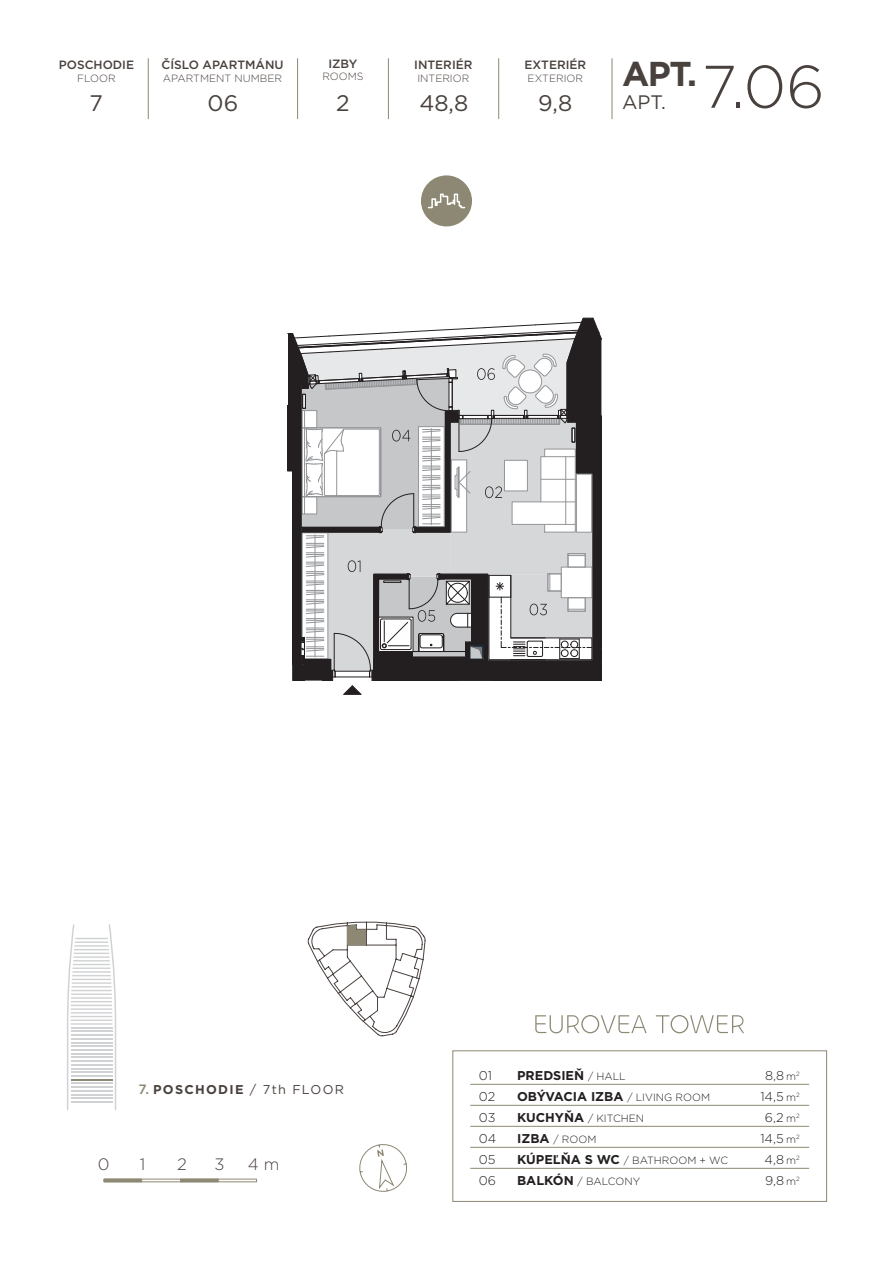
<style>
.page{position:relative;width:893px;height:1263px;background:#fff}
.page>*{position:absolute;margin:0;border:0;box-sizing:border-box;transform-origin:0 0}
.t1{font:300 60px "Gotham";color:#49413e}
.t2{font:700 34.5px "Gotham";color:#49413e}
.t3{font:22.5px "Gotham";color:#49413e}
.t4{font:19.5px "Gotham";color:#49413e}
.t5{font:300 16.5px "Gotham";color:#49413e}
.t6{font:300 12.75px "Gotham";color:#231f20}
.t7{font:700 12.75px "Gotham";color:#231f20}
.t8{font:700 12.75px "Gotham";letter-spacing:.1em;color:#49413e}
.t9{font:500 12px "Gotham";color:#49413e}
.t10{font:300 10.5px "Gotham";color:#231f20}
.t11{font:300 10.5px "Gotham";color:#49413e}
.s1{font-weight:500;font-size:13.5px;color:#8d8873}
.s2{font-weight:400}
.s3{font-weight:300;font-size:10.5px}
.s4{font-size:10.5px}
.s5{font-weight:700;font-size:12.75px}
</style>
<div class="page">
<svg style="left:288px;top:318px;width:314px;height:377px"></svg>
<svg style="left:103px;top:1178px;width:154px;height:4px"></svg>
<svg style="left:307px;top:921px;width:119px;height:116px"></svg>
<svg style="left:359px;top:1144px;width:48px;height:48px"></svg>
<div style="left:421px;top:175px;width:51px;height:51px;background:#8d8873;border-radius:50%"></div>
<svg style="left:427px;top:193px;width:39px;height:16px"></svg>
<hr style="left:148px;top:58px;width:1px;height:61px;background:#8d8873">
<hr style="left:297px;top:58px;width:1px;height:61px;background:#8d8873">
<hr style="left:388px;top:58px;width:1px;height:61px;background:#8d8873">
<hr style="left:498px;top:58px;width:1px;height:61px;background:#8d8873">
<hr style="left:612px;top:58px;width:1px;height:61px;background:#8d8873">
<svg style="left:656px;top:1015px;width:88px;height:18px"></svg>
<svg style="left:535px;top:1015px;width:112px;height:18px"></svg>
<div style="left:452px;top:1050px;width:375px;height:152px;border:1px solid #8d8873"></div>
<hr style="left:470px;top:1084px;width:339px;height:1px;background:#8d8873">
<hr style="left:470px;top:1105px;width:339px;height:1px;background:#8d8873">
<hr style="left:470px;top:1126px;width:339px;height:1px;background:#8d8873">
<hr style="left:470px;top:1147px;width:339px;height:1px;background:#8d8873">
<hr style="left:470px;top:1168px;width:339px;height:1px;background:#8d8873">
<svg style="left:67px;top:924px;width:50px;height:186px"></svg>
<hr style="left:71px;top:1090px;width:41px;height:1px;background:#d1d2d4">
<p class="t9" style="left:59px;top:57px;width:77px">POSCHODIE</p>
<p class="t11" style="left:77px;top:71px;width:40px">FLOOR</p>
<h3 class="t3" style="left:90px;top:89px;width:15px">7</h3>
<p class="t9" style="left:161px;top:57px;width:124px">ČÍSLO APARTMÁNU</p>
<p class="t11" style="left:163px;top:71px;width:121px">APARTMENT NUMBER</p>
<h3 class="t3" style="left:208px;top:89px;width:32px">06</h3>
<p class="t9" style="left:328px;top:56px;width:31px">IZBY</p>
<p class="t11" style="left:322px;top:70px;width:43px">ROOMS</p>
<h3 class="t3" style="left:336px;top:89px;width:15px">2</h3>
<p class="t9" style="left:414px;top:57px;width:60px">INTERIÉR</p>
<p class="t11" style="left:417px;top:71px;width:53px">INTERIOR</p>
<h3 class="t3" style="left:419px;top:89px;width:50px">48,8</h3>
<p class="t9" style="left:524px;top:57px;width:63px">EXTERIÉR</p>
<p class="t11" style="left:528px;top:71px;width:57px">EXTERIOR</p>
<h3 class="t3" style="left:538px;top:89px;width:36px">9,8</h3>
<h2 class="t2" style="left:622px;top:51px;width:76px">APT.</h2>
<h3 class="t4" style="left:622px;top:90px;width:45px">APT.</h3>
<h1 class="t1" style="left:702px;top:49px;width:124px">7.06</h1>
<p class="t8" style="left:139px;top:1081px;width:207px"><span class="s1">7.</span> POSCHODIE <span class="s2">/ 7th FLOOR</span></p>
<h3 class="t5" style="left:98px;top:1153px;width:13px">0</h3>
<h3 class="t5" style="left:140px;top:1153px;width:7px">1</h3>
<h3 class="t5" style="left:177px;top:1153px;width:11px">2</h3>
<h3 class="t5" style="left:215px;top:1153px;width:12px">3</h3>
<h3 class="t5" style="left:248px;top:1153px;width:33px">4 m</h3>
<p class="t6" style="left:479px;top:1067px;width:15px">01</p>
<p class="t7" style="left:517px;top:1067px;width:110px">PREDSIEŇ <span class="s3">/ HALL</span></p>
<p class="t6" style="left:765px;top:1067px;width:36px">8,8 <span class="s4">m</span><sup>2</sup></p>
<p class="t6" style="left:479px;top:1088px;width:18px">02</p>
<p class="t7" style="left:517px;top:1088px;width:195px">OBÝVACIA IZBA <span class="s3">/ LIVING ROOM</span></p>
<p class="t6" style="left:760px;top:1088px;width:41px">14,5 <span class="s4">m</span><sup>2</sup></p>
<p class="t6" style="left:479px;top:1109px;width:18px">03</p>
<p class="t10" style="left:517px;top:1111px;width:129px"><span class="s5">KUCHYŇA</span> / KITCHEN</p>
<p class="t6" style="left:765px;top:1109px;width:36px">6,2 <span class="s4">m</span><sup>2</sup></p>
<p class="t6" style="left:479px;top:1130px;width:19px">04</p>
<p class="t10" style="left:517px;top:1132px;width:81px"><span class="s5">IZBA</span> / ROOM</p>
<p class="t6" style="left:760px;top:1130px;width:41px">14,5 <span class="s4">m</span><sup>2</sup></p>
<p class="t6" style="left:479px;top:1151px;width:18px">05</p>
<p class="t10" style="left:517px;top:1153px;width:213px"><span class="s5">KÚPEĽŇA S WC</span> / BATHROOM + WC</p>
<p class="t6" style="left:765px;top:1151px;width:37px">4,8 <span class="s4">m</span><sup>2</sup></p>
<p class="t6" style="left:479px;top:1172px;width:19px">06</p>
<p class="t10" style="left:517px;top:1174px;width:125px"><span class="s5">BALKÓN</span> / BALCONY</p>
<p class="t6" style="left:765px;top:1172px;width:36px">9,8 <span class="s4">m</span><sup>2</sup></p>
</div>
